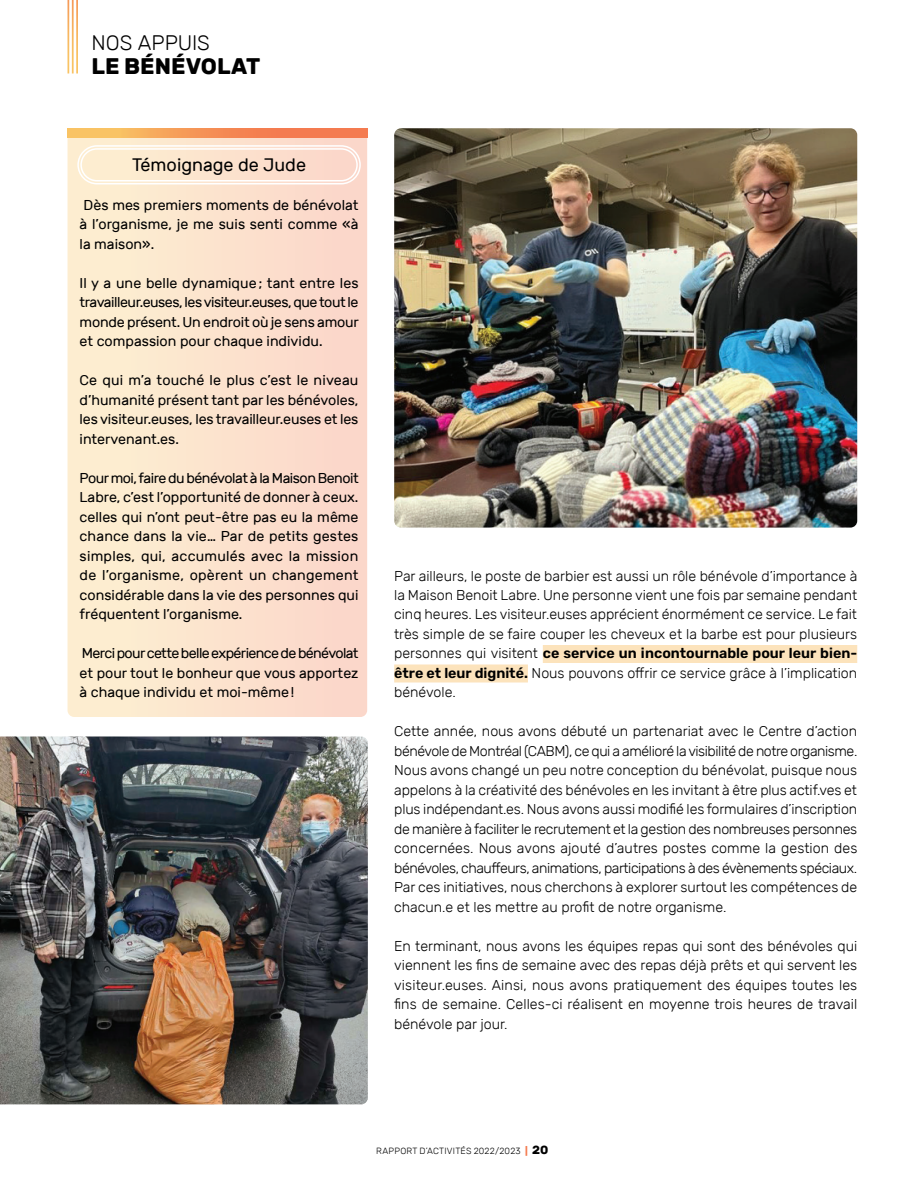
<style>
.page{position:relative;width:918px;height:1188px;background:#fff}
.page>*{position:absolute;margin:0;border:0;box-sizing:border-box;transform-origin:0 0}
.t1{font:700 22.5px "Rubik";color:#000}
.t2{font:300 21px "Rubik";color:#000}
.t3{font:18px "Rubik";color:#000}
.t4{font:300 14.25px/19.5px "Rubik";color:#000;text-align:justify}
.t5{font:14.25px/19.5px "Rubik";color:#000;text-align:justify}
.t6{font:300 9px "Rubik";letter-spacing:.02em;color:#000}
.s1{font-weight:600}
.s2{font-weight:700;color:#f47b50}
.s3{font-weight:700;font-size:12px}
</style>
<div class="page">
<div style="left:68px;top:128px;width:299px;height:589px;background:#fce3ce;border-radius:7px"></div>
<div style="left:77px;top:145px;width:284px;height:39px;border:1px solid #fff;border-radius:19px"></div>
<div style="left:80px;top:148px;width:278px;height:33px;border:1px solid #fff;border-radius:16px"></div>
<img style="left:394px;top:128px;width:463px;height:400px">
<img style="left:0;top:736px;width:368px;height:368px">
<svg style="left:68px;top:128px;width:299px;height:9px;background:#f59657"></svg>
<div style="left:543px;top:645px;width:314px;height:18px;background:#fce3bc"></div>
<div style="left:394px;top:664px;width:134px;height:18px;background:#fce3bc"></div>
<h2 class="t2" style="left:92px;top:30px;width:120px">NOS APPUIS</h2>
<h1 class="t1" style="left:91px;top:52px;width:170px">LE BÉNÉVOLAT</h1>
<p class="t3" style="left:132px;top:155px;width:176px">Témoignage de Jude</p>
<p class="t5" style="left:80px;top:196px;width:280px">Dès mes premiers moments de bénévolat à l’organisme, je me suis senti comme «à la maison».</p>
<p class="t5" style="left:80px;top:274px;width:281px">Il y a une belle dynamique; tant entre les travailleur.euses, les visiteur.euses, que tout le monde présent. Un endroit où je sens amour et compassion pour chaque individu.</p>
<p class="t5" style="left:80px;top:371px;width:280px">Ce qui m’a touché le plus c’est le niveau d’humanité présent tant par les bénévoles, les visiteur.euses, les travailleur.euses et les intervenant.es.</p>
<p class="t5" style="left:80px;top:469px;width:281px">Pour moi, faire du bénévolat à la Maison Benoit Labre, c’est l’opportunité de donner à ceux. celles qui n’ont peut-être pas eu la même chance dans la vie… Par de petits gestes simples, qui, accumulés avec la mission de l’organisme, opèrent un changement considérable dans la vie des personnes qui fréquentent l’organisme.</p>
<p class="t5" style="left:80px;top:644px;width:281px">Merci pour cette belle expérience de bénévolat et pour tout le bonheur que vous apportez à chaque individu et moi-même!</p>
<p class="t4" style="left:394px;top:566px;width:465px">Par ailleurs, le poste de barbier est aussi un rôle bénévole d’importance à la Maison Benoit Labre. Une personne vient une fois par semaine pendant cinq heures. Les visiteur.euses apprécient énormément ce service. Le fait très simple de se faire couper les cheveux et la barbe est pour plusieurs personnes qui visitent <span class="s1">ce service un incontournable pour leur bien&shy;être et leur dignité.</span> Nous pouvons offrir ce service grâce à l’implication bénévole.</p>
<p class="t4" style="left:394px;top:722px;width:465px">Cette année, nous avons débuté un partenariat avec le Centre d’action bénévole de Montréal (CABM), ce qui a amélioré la visibilité de notre organisme.<br>Nous avons changé un peu notre conception du bénévolat, puisque nous appelons à la créativité des bénévoles en les invitant à être plus actif.ves et plus indépendant.es. Nous avons aussi modifié les formulaires d’inscription de manière à faciliter le recrutement et la gestion des nombreuses personnes concernées. Nous avons ajouté d’autres postes comme la gestion des bénévoles, chauffeurs, animations, participations à des évènements spéciaux.<br>Par ces initiatives, nous cherchons à explorer surtout les compétences de chacun.e et les mettre au profit de notre organisme.</p>
<p class="t4" style="left:394px;top:936px;width:465px">En terminant, nous avons les équipes repas qui sont des bénévoles qui viennent les fins de semaine avec des repas déjà prêts et qui servent les visiteur.euses. Ainsi, nous avons pratiquement des équipes toutes les fins de semaine. Celles-ci réalisent en moyenne trois heures de travail bénévole par jour.</p>
<p class="t6" style="left:376px;top:1146px;width:174px">RAPPORT D’ACTIVITÉS 2022/2023 <span class="s2">|</span> <span class="s3">20</span></p>
</div>
